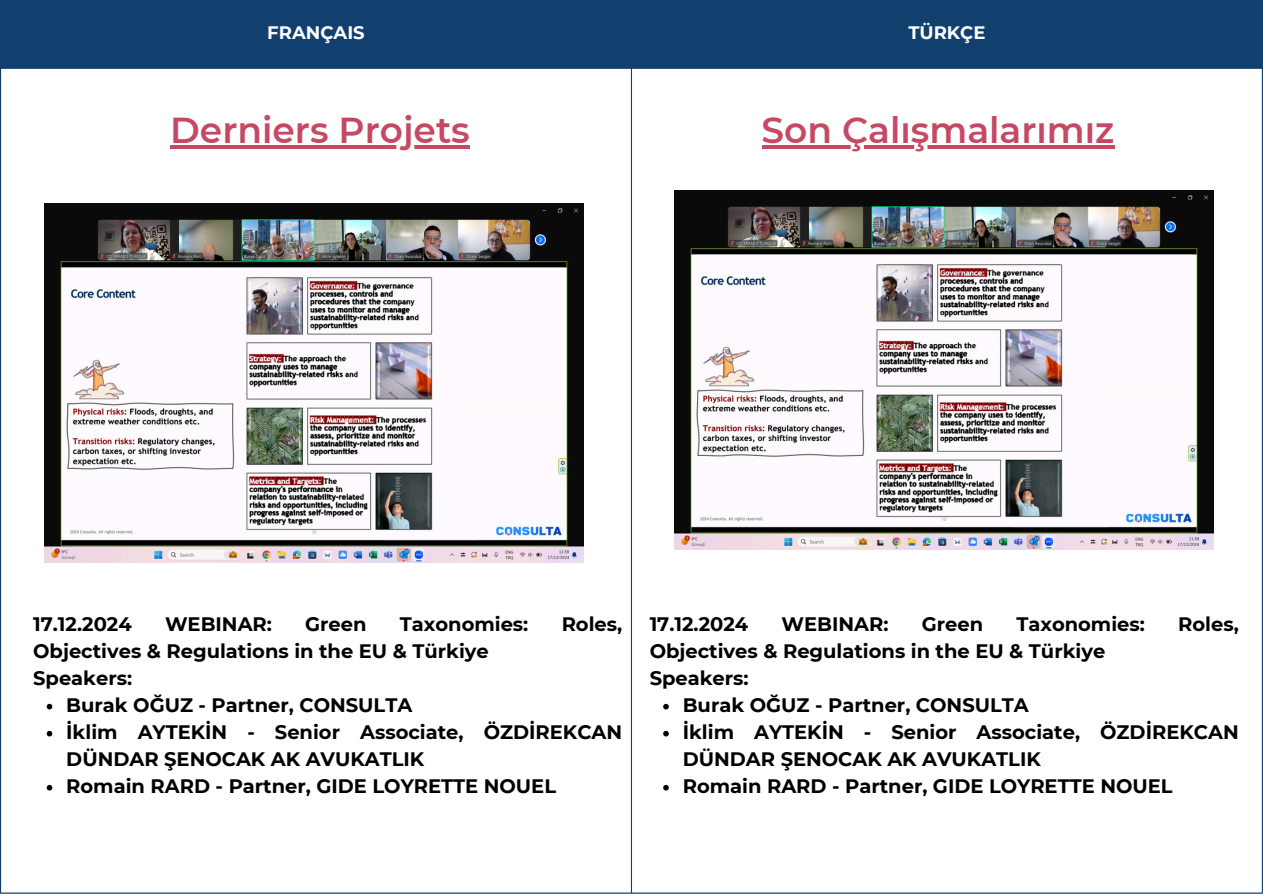
<style>
.page{position:relative;width:1263px;height:894px;background:#fff}
.page>*{position:absolute;margin:0;border:0;box-sizing:border-box;transform-origin:0 0}
.t1{font:600 36px "Montserrat";color:#c64964}
.t2{font:700 19.5px/27px "Montserrat";color:#000}
.t3{font:700 18px "Montserrat";color:#fff}
</style>
<div class="page">
<div style="left:1px;top:1px;width:1261px;height:67px;background:#11406f"></div>
<hr style="left:0;top:1px;width:1px;height:891px;background:#11406f">
<hr style="left:631px;top:1px;width:1px;height:891px;background:#11406f">
<hr style="left:1262px;top:1px;width:1px;height:891px;background:#11406f">
<hr style="left:0;top:0;width:1263px;height:1px;background:#11406f">
<hr style="left:0;top:68px;width:1263px;height:1px;background:#11406f">
<hr style="left:0;top:892px;width:1263px;height:1px;background:#11406f">
<img style="left:44px;top:203px;width:539px;height:359px">
<hr style="left:170px;top:145px;width:300px;height:3px;background:#c64964">
<hr style="left:762px;top:145px;width:352px;height:3px;background:#c64964">
<svg style="left:47px;top:703px;width:5px;height:6px"></svg>
<svg style="left:47px;top:730px;width:5px;height:6px"></svg>
<svg style="left:47px;top:784px;width:5px;height:6px"></svg>
<img style="left:674px;top:190px;width:539px;height:359px">
<svg style="left:663px;top:703px;width:6px;height:6px"></svg>
<svg style="left:663px;top:730px;width:6px;height:6px"></svg>
<svg style="left:663px;top:784px;width:6px;height:6px"></svg>
<p class="t3" style="left:267px;top:22px;width:99px">FRANÇAIS</p>
<p class="t3" style="left:908px;top:22px;width:79px">TÜRKÇE</p>
<h1 class="t1" style="left:170px;top:108px;width:301px">Derniers Projets</h1>
<p class="t1" style="left:762px;top:108px;width:354px">Son Çalışmalarımız</p>
<h1 class="t2" style="left:33px;top:610px;width:100px">17.12.2024</h1>
<h1 class="t2" style="left:165px;top:610px;width:108px">WEBINAR:</h1>
<h1 class="t2" style="left:305px;top:610px;width:63px">Green</h1>
<h1 class="t2" style="left:400px;top:610px;width:130px">Taxonomies:</h1>
<h1 class="t2" style="left:562px;top:610px;width:62px">Roles,</h1>
<h1 class="t2" style="left:33px;top:637px;width:457px">Objectives &amp; Regulations in the EU &amp; Türkiye<br>Speakers:</h1>
<p class="t2" style="left:66px;top:691px;width:348px">Burak OĞUZ - Partner, CONSULTA</p>
<h2 class="t2" style="left:66px;top:718px;width:557px">İklim AYTEKİN - Senior Associate, ÖZDİREKCAN<br>DÜNDAR ŞENOCAK AK AVUKATLIK</h2>
<p class="t2" style="left:66px;top:772px;width:491px">Romain RARD - Partner, GIDE LOYRETTE NOUEL</p>
<p class="t2" style="left:650px;top:610px;width:100px">17.12.2024</p>
<p class="t2" style="left:781px;top:610px;width:108px">WEBINAR:</p>
<p class="t2" style="left:922px;top:610px;width:63px">Green</p>
<p class="t2" style="left:1016px;top:610px;width:130px">Taxonomies:</p>
<p class="t2" style="left:1178px;top:610px;width:62px">Roles,</p>
<p class="t2" style="left:650px;top:637px;width:457px">Objectives &amp; Regulations in the EU &amp; Türkiye<br>Speakers:</p>
<p class="t2" style="left:683px;top:691px;width:348px">Burak OĞUZ - Partner, CONSULTA</p>
<h2 class="t2" style="left:683px;top:718px;width:557px">İklim AYTEKİN - Senior Associate, ÖZDİREKCAN<br>DÜNDAR ŞENOCAK AK AVUKATLIK</h2>
<p class="t2" style="left:683px;top:772px;width:491px">Romain RARD - Partner, GIDE LOYRETTE NOUEL</p>
</div>
